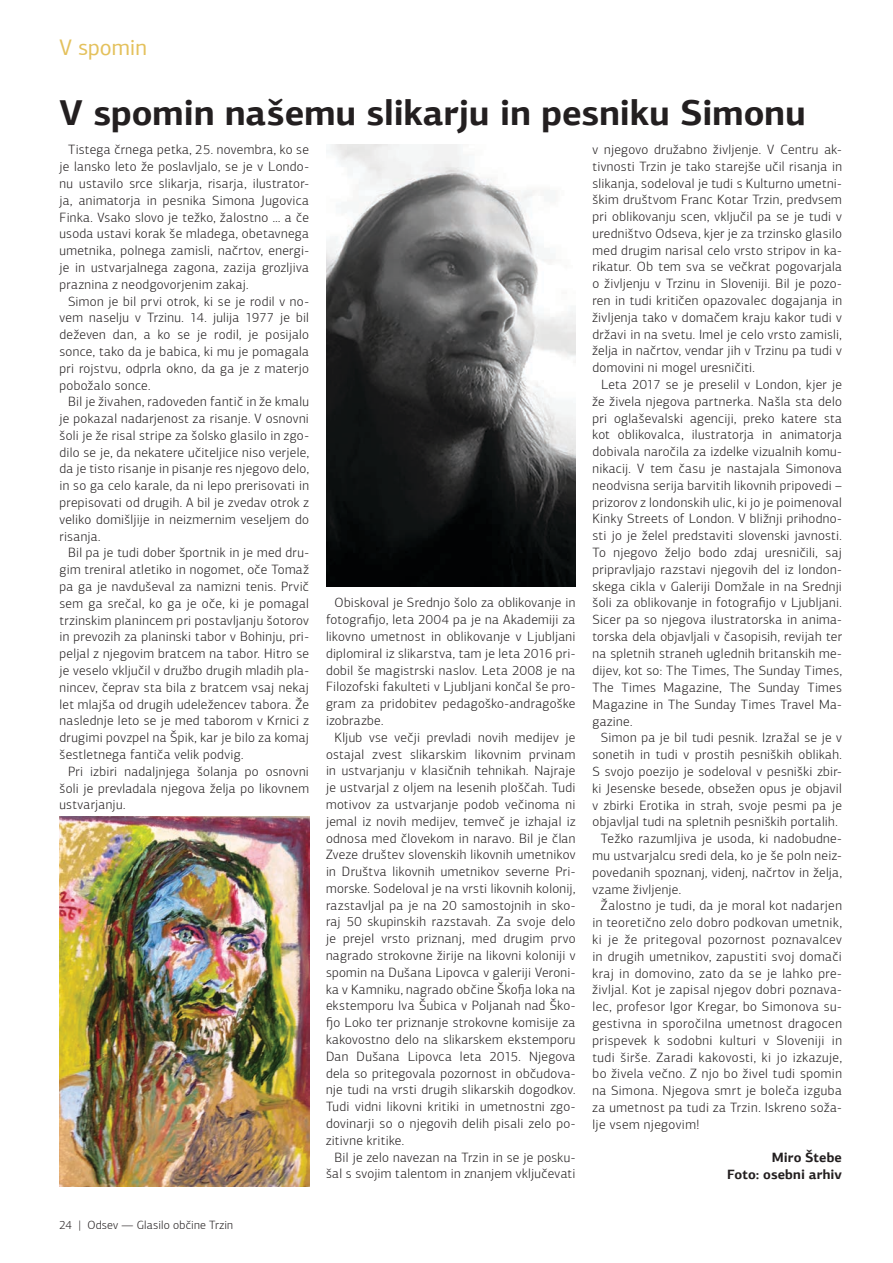
<style>
.page{position:relative;width:893px;height:1263px;background:#fff}
.page>*{position:absolute;margin:0;border:0;box-sizing:border-box;transform-origin:0 0}
.Naslov__Velik{font:700 36px "PF Agora Sans Pro";letter-spacing:-.005em;color:#231f20}
.t1{font:22.5px "PF Agora Sans Pro";color:#e4c15c}
.Tekst{font:300 13.5px/16.8px "PF Agora Sans Pro";letter-spacing:.02em;color:#231f20;text-align:justify}
.avtor{font:700 13.5px "PF Agora Sans Pro";letter-spacing:.005em;color:#231f20}
.t2{font:300 12px "PF Agora Sans Pro";letter-spacing:.015em;color:#231f20}
</style>
<div class="page">
<img style="left:326px;top:144px;width:249px;height:443px">
<img style="left:60px;top:816px;width:249px;height:370px">
<p class="t1" style="left:60px;top:34px;width:89px">V spomin</p>
<p class="Naslov__Velik" style="left:60px;top:90px;width:747px">V spomin našemu slikarju in pesniku Simonu</p>
<p class="Tekst" style="left:60px;top:141px;width:251px;text-indent:9px">Tistega črnega petka, 25. novembra, ko se je lansko leto že poslavljalo, se je v Londo&shy;nu ustavilo srce slikarja, risarja, ilustrator&shy;ja, animatorja in pesnika Simona Jugovica Finka. Vsako slovo je težko, žalostno … a če usoda ustavi korak še mladega, obetavnega umetnika, polnega zamisli, načrtov, energi&shy;je in ustvarjalnega zagona, zazija grozljiva praznina z neodgovorjenim zakaj.</p>
<p class="Tekst" style="left:60px;top:293px;width:251px;text-indent:9px">Simon je bil prvi otrok, ki se je rodil v no&shy;vem naselju v Trzinu. 14. julija 1977 je bil deževen dan, a ko se je rodil, je posijalo sonce, tako da je babica, ki mu je pomagala pri rojstvu, odprla okno, da ga je z materjo pobožalo sonce.</p>
<p class="Tekst" style="left:60px;top:393px;width:251px;text-indent:9px">Bil je živahen, radoveden fantič in že kmalu je pokazal nadarjenost za risanje. V osnovni šoli je že risal stripe za šolsko glasilo in zgo&shy;dilo se je, da nekatere učiteljice niso verjele, da je tisto risanje in pisanje res njegovo delo, in so ga celo karale, da ni lepo prerisovati in prepisovati od drugih. A bil je zvedav otrok z veliko domišljije in neizmernim veseljem do risanja.</p>
<p class="Tekst" style="left:60px;top:545px;width:251px;text-indent:9px">Bil pa je tudi dober športnik in je med dru&shy;gim treniral atletiko in nogomet, oče Tomaž pa ga je navduševal za namizni tenis. Prvič sem ga srečal, ko ga je oče, ki je pomagal trzinskim planincem pri postavljanju šotorov in prevozih za planinski tabor v Bohinju, pri&shy;peljal z njegovim bratcem na tabor. Hitro se je veselo vključil v družbo drugih mladih pla&shy;nincev, čeprav sta bila z bratcem vsaj nekaj let mlajša od drugih udeležencev tabora. Že naslednje leto se je med taborom v Krnici z drugimi povzpel na Špik, kar je bilo za komaj šestletnega fantiča velik podvig.</p>
<p class="Tekst" style="left:60px;top:763px;width:251px;text-indent:9px">Pri izbiri nadaljnjega šolanja po osnovni šoli je prevladala njegova želja po likovnem ustvarjanju.</p>
<p class="Tekst" style="left:592px;top:141px;width:251px">v njegovo družabno življenje. V Centru ak&shy;tivnosti Trzin je tako starejše učil risanja in slikanja, sodeloval je tudi s Kulturno umetni&shy;škim društvom Franc Kotar Trzin, predvsem pri oblikovanju scen, vključil pa se je tudi v uredništvo Odseva, kjer je za trzinsko glasilo med drugim narisal celo vrsto stripov in ka&shy;rikatur. Ob tem sva se večkrat pogovarjala o življenju v Trzinu in Sloveniji. Bil je pozo&shy;ren in tudi kritičen opazovalec dogajanja in življenja tako v domačem kraju kakor tudi v državi in na svetu. Imel je celo vrsto zamisli, želja in načrtov, vendar jih v Trzinu pa tudi v domovini ni mogel uresničiti.</p>
<p class="Tekst" style="left:592px;top:376px;width:251px;text-indent:9px">Leta 2017 se je preselil v London, kjer je že živela njegova partnerka. Našla sta delo pri oglaševalski agenciji, preko katere sta kot oblikovalca, ilustratorja in animatorja dobivala naročila za izdelke vizualnih komu&shy;nikacij. V tem času je nastajala Simonova neodvisna serija barvitih likovnih pripovedi – prizorov z londonskih ulic, ki jo je poimenoval Kinky Streets of London. V bližnji prihodno&shy;sti jo je želel predstaviti slovenski javnosti.<br>To njegovo željo bodo zdaj uresničili, saj pripravljajo razstavi njegovih del iz london&shy;skega cikla v Galeriji Domžale in na Srednji šoli za oblikovanje in fotografijo v Ljubljani.<br>Sicer pa so njegova ilustratorska in anima&shy;torska dela objavljali v časopisih, revijah ter na spletnih straneh uglednih britanskih me&shy;dijev, kot so: The Times, The Sunday Times, The Times Magazine, The Sunday Times Magazine in The Sunday Times Travel Ma&shy;gazine.</p>
<p class="Tekst" style="left:592px;top:729px;width:251px;text-indent:9px">Simon pa je bil tudi pesnik. Izražal se je v sonetih in tudi v prostih pesniških oblikah.<br>S svojo poezijo je sodeloval v pesniški zbir&shy;ki Jesenske besede, obsežen opus je objavil v zbirki Erotika in strah, svoje pesmi pa je objavljal tudi na spletnih pesniških portalih.</p>
<p class="Tekst" style="left:592px;top:830px;width:251px;text-indent:9px">Težko razumljiva je usoda, ki nadobudne&shy;mu ustvarjalcu sredi dela, ko je še poln neiz&shy;povedanih spoznanj, videnj, načrtov in želja, vzame življenje.</p>
<p class="Tekst" style="left:592px;top:897px;width:251px;text-indent:9px">Žalostno je tudi, da je moral kot nadarjen in teoretično zelo dobro podkovan umetnik, ki je že pritegoval pozornost poznavalcev in drugih umetnikov, zapustiti svoj domači kraj in domovino, zato da se je lahko pre&shy;življal. Kot je zapisal njegov dobri poznava&shy;lec, profesor Igor Kregar, bo Simonova su&shy;gestivna in sporočilna umetnost dragocen prispevek k sodobni kulturi v Sloveniji in tudi širše. Zaradi kakovosti, ki jo izkazuje, bo živela večno. Z njo bo živel tudi spomin na Simona. Njegova smrt je boleča izguba za umetnost pa tudi za Trzin. Iskreno soža&shy;lje vsem njegovim!</p>
<p class="avtor" style="left:772px;top:1149px;width:72px">Miro Štebe</p>
<p class="avtor" style="left:727px;top:1165px;width:116px">Foto: osebni arhiv</p>
<p class="Tekst" style="left:326px;top:594px;width:251px;text-indent:9px">Obiskoval je Srednjo šolo za oblikovanje in fotografijo, leta 2004 pa je na Akademiji za likovno umetnost in oblikovanje v Ljubljani diplomiral iz slikarstva, tam je leta 2016 pri&shy;dobil še magistrski naslov. Leta 2008 je na Filozofski fakulteti v Ljubljani končal še pro&shy;gram za pridobitev pedagoško-andragoške izobrazbe.</p>
<p class="Tekst" style="left:326px;top:729px;width:251px;text-indent:9px">Kljub vse večji prevladi novih medijev je ostajal zvest slikarskim likovnim prvinam in ustvarjanju v klasičnih tehnikah. Najraje je ustvarjal z oljem na lesenih ploščah. Tudi motivov za ustvarjanje podob večinoma ni jemal iz novih medijev, temveč je izhajal iz odnosa med človekom in naravo. Bil je član Zveze društev slovenskih likovnih umetnikov in Društva likovnih umetnikov severne Pri&shy;morske. Sodeloval je na vrsti likovnih kolonij, razstavljal pa je na 20 samostojnih in sko&shy;raj 50 skupinskih razstavah. Za svoje delo je prejel vrsto priznanj, med drugim prvo nagrado strokovne žirije na likovni koloniji v spomin na Dušana Lipovca v galeriji Veroni&shy;ka v Kamniku, nagrado občine Škofja loka na ekstemporu Iva Šubica v Poljanah nad Ško&shy;fjo Loko ter priznanje strokovne komisije za kakovostno delo na slikarskem ekstemporu Dan Dušana Lipovca leta 2015. Njegova dela so pritegovala pozornost in občudova&shy;nje tudi na vrsti drugih slikarskih dogodkov.<br>Tudi vidni likovni kritiki in umetnostni zgo&shy;dovinarji so o njegovih delih pisali zelo po&shy;zitivne kritike.</p>
<p class="Tekst" style="left:326px;top:1149px;width:251px;text-align:right">Bil je zelo navezan na Trzin in se je posku&shy;šal s svojim talentom in znanjem vključevati</p>
<p class="t2" style="left:60px;top:1218px;width:175px">24 | Odsev — Glasilo občine Trzin</p>
</div>
